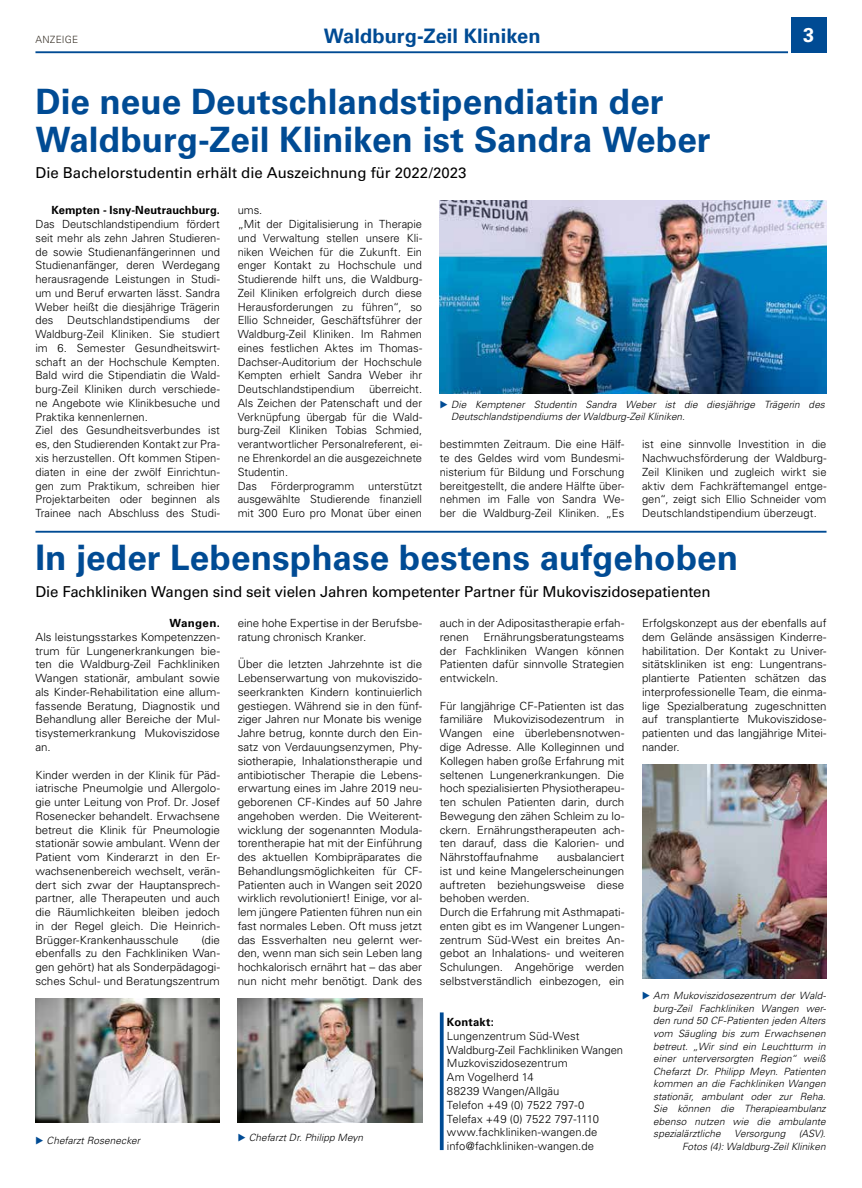
<style>
.page{position:relative;width:862px;height:1188px;background:#fff}
.page>*{position:absolute;margin:0;border:0;box-sizing:border-box;transform-origin:0 0}
.t1{font:700 35px/37.5px "Univers LT Std";color:#004b94}
.t2{font:700 20px "Univers Com 65";letter-spacing:.005em;color:#004b94}
.t3{font:700 20px "Univers LT Std";color:#fff}
.t4{font:15px "Univers LT Std";letter-spacing:-.01em;color:#000}
.t5{font:300 11.25px/13.8px "Univers LT Std";color:#000;text-align:justify}
.t6{font:700 11.25px "Univers LT Std";letter-spacing:.01em;color:#000}
.t7{font:italic 300 10px/12.5px "Univers LT Std";letter-spacing:.01em;color:#000}
.t8{font:300 10px "Univers LT Std";letter-spacing:.015em;color:#3b342b}
</style>
<div class="page">
<div style="left:790px;top:18px;width:36px;height:35px;background:#004b94"></div>
<hr style="left:35px;top:51px;width:752px;height:2px;background:#004b94">
<hr style="left:35px;top:530px;width:791px;height:2px;background:#004b94">
<img style="left:439px;top:200px;width:387px;height:193px">
<img style="left:642px;top:764px;width:184px;height:214px">
<svg style="left:439px;top:1012px;width:4px;height:137px"></svg>
<img style="left:35px;top:998px;width:185px;height:124px">
<img style="left:237px;top:998px;width:185px;height:124px">
<p class="t8" style="left:35px;top:33px;width:44px">ANZEIGE</p>
<h2 class="t2" style="left:323px;top:24px;width:218px">Waldburg-Zeil Kliniken</h2>
<h2 class="t3" style="left:802px;top:23px;width:13px">3</h2>
<h1 class="t1" style="left:35px;top:83px;width:676px">Die neue Deutschlandstipendiatin der<br>Waldburg-Zeil Kliniken ist Sandra Weber</h1>
<h3 class="t4" style="left:35px;top:164px;width:432px">Die Bachelorstudentin erhält die Auszeichnung für 2022/2023</h3>
<p class="t5" style="left:237px;top:203px;width:186px;text-align:left">ums.<br>„Mit der Digitalisierung in Therapie und Verwaltung stellen unsere Kli&shy;niken Weichen für die Zukunft. Ein enger Kontakt zu Hochschule und<br>Studierende hilft uns, die Waldburg-<br>Zeil Kliniken erfolgreich durch diese<br>Herausforderungen zu führen“, so<br>Ellio Schneider, Geschäftsführer der<br>Waldburg-Zeil Kliniken. Im Rahmen eines festlichen Aktes im Thomas-<br>Dachser-Auditorium der Hochschule<br>Kempten erhielt Sandra Weber ihr<br>Deutschlandstipendium</p>
<p class="t6" style="left:51px;top:204px;width:170px">Kempten - Isny-Neutrauchburg.</p>
<p class="t5" style="left:35px;top:217px;width:186px;text-align:left">Das Deutschlandstipendium fördert seit mehr als zehn Jahren Studieren&shy;de sowie Studienanfängerinnen und Studienanfänger, deren Werdegang herausragende Leistungen in Studi&shy;um und Beruf erwarten lässt. Sandra Weber heißt die diesjährige Trägerin des Deutschlandstipendiums der Waldburg-Zeil Kliniken. Sie studiert im 6. Semester Gesundheitswirt&shy;schaft an der Hochschule Kempten.<br>Bald wird die Stipendiatin die Wald&shy;burg-Zeil Kliniken durch verschiede&shy;ne Angebote wie Klinikbesuche und Praktika kennenlernen.<br>Ziel des Gesundheitsverbundes ist es, den Studierenden Kontakt zur Pra&shy;xis herzustellen. Oft kommen Stipen&shy;diaten in eine der zwölf Einrichtun&shy;gen zum Praktikum, schreiben hier Projektarbeiten oder beginnen als Trainee nach Abschluss des Studi-</p>
<p class="t5" style="left:237px;top:382px;width:186px;text-align:left;text-indent:131px">überreicht.<br>Als Zeichen der Patenschaft und der<br>Verknüpfung übergab für die Wald&shy;burg-Zeil Kliniken Tobias Schmied, verantwortlicher Personalreferent, ei&shy;ne Ehrenkordel an die ausgezeichnete<br>Studentin.<br>Das Förderprogramm unterstützt ausgewählte Studierende finanziell mit 300 Euro pro Monat über einen</p>
<p class="t7" style="left:450px;top:398px;width:375px">Die Kemptener Studentin Sandra Weber ist die diesjährige Trägerin des<br>Deutschlandstipendiums der Waldburg-Zeil Kliniken.</p>
<p class="t5" style="left:439px;top:437px;width:186px">bestimmten Zeitraum. Die eine Hälf&shy;te des Geldes wird vom Bundesmi&shy;nisterium für Bildung und Forschung bereitgestellt, die andere Hälfte über&shy;nehmen im Falle von Sandra We&shy;ber die Waldburg-Zeil Kliniken. „Es</p>
<p class="t5" style="left:641px;top:437px;width:186px">ist eine sinnvolle Investition in die Nachwuchsförderung der Waldburg-Zeil Kliniken und zugleich wirkt sie aktiv dem Fachkräftemangel entge&shy;gen“, zeigt sich Ellio Schneider vom Deutschlandstipendium überzeugt.</p>
<h1 class="t1" style="left:35px;top:539px;width:703px">In jeder Lebensphase bestens aufgehoben</h1>
<h3 class="t4" style="left:35px;top:582px;width:676px">Die Fachkliniken Wangen sind seit vielen Jahren kompetenter Partner für Mukoviszidosepatienten</h3>
<p class="t5" style="left:237px;top:616px;width:186px">eine hohe Expertise in der Berufsbe&shy;ratung chronisch Kranker.</p>
<p class="t5" style="left:237px;top:657px;width:186px">Über die letzten Jahrzehnte ist die Lebenserwartung von mukoviszido&shy;seerkrankten Kindern kontinuierlich gestiegen. Während sie in den fünf&shy;ziger Jahren nur Monate bis wenige Jahre betrug, konnte durch den Ein&shy;satz von Verdauungsenzymen, Phy&shy;siotherapie, Inhalationstherapie und antibiotischer Therapie die Lebens&shy;erwartung eines im Jahre 2019 neu&shy;geborenen CF-Kindes auf 50 Jahre angehoben werden. Die Weiterent&shy;wicklung der sogenannten Modula&shy;torentherapie hat mit der Einführung des aktuellen Kombipräparates die Behandlungsmöglichkeiten für CF-Patienten auch in Wangen seit 2020 wirklich revolutioniert! Einige, vor al&shy;lem jüngere Patienten führen nun ein fast normales Leben. Oft muss jetzt das Essverhalten neu gelernt wer&shy;den, wenn man sich sein Leben lang hochkalorisch ernährt hat – das aber nun nicht mehr benötigt. Dank des</p>
<p class="t5" style="left:439px;top:616px;width:186px">auch in der Adipositastherapie erfah&shy;renen</p>
<p class="t5" style="left:641px;top:616px;width:186px">Erfolgskonzept aus der ebenfalls auf dem Gelände ansässigen Kinderre&shy;habilitation. Der Kontakt zu Univer&shy;sitätskliniken ist eng: Lungentrans&shy;plantierte Patienten schätzen das interprofessionelle Team, die einma&shy;lige Spezialberatung zugeschnitten auf transplantierte Mukoviszidose&shy;patienten und das langjährige Mitei&shy;nander.</p>
<p class="t6" style="left:169px;top:616px;width:52px">Wangen.</p>
<p class="t5" style="left:35px;top:630px;width:186px">Als leistungsstarkes Kompetenzzen&shy;trum für Lungenerkrankungen bie&shy;ten die Waldburg-Zeil Fachkliniken Wangen stationär, ambulant sowie als Kinder-Rehabilitation eine allum&shy;fassende Beratung, Diagnostik und Behandlung aller Bereiche der Mul&shy;tisystemerkrankung Mukoviszidose an.</p>
<p class="t5" style="left:35px;top:767px;width:186px">Kinder werden in der Klinik für Päd&shy;iatrische Pneumolgie und Allergolo&shy;gie unter Leitung von Prof. Dr. Josef Rosenecker behandelt. Erwachsene betreut die Klinik für Pneumologie stationär sowie ambulant. Wenn der Patient vom Kinderarzt in den Er&shy;wachsenenbereich wechselt, verän&shy;dert sich zwar der Hauptansprech&shy;partner, alle Therapeuten und auch die Räumlichkeiten bleiben jedoch in der Regel gleich. Die Heinrich-Brügger-Krankenhausschule</p>
<p class="t5" style="left:439px;top:630px;width:186px;text-indent:44px">Ernährungsberatungsteams der Fachkliniken Wangen können Patienten dafür sinnvolle Strategien entwickeln.</p>
<p class="t5" style="left:439px;top:698px;width:186px">Für langjährige CF-Patienten ist das familiäre Mukovizisodezentrum in Wangen eine überlebensnotwen&shy;dige Adresse. Alle Kolleginnen und Kollegen haben große Erfahrung mit seltenen Lungenerkrankungen. Die hoch spezialisierten Physiotherapeu&shy;ten schulen Patienten darin, durch Bewegung den zähen Schleim zu lo&shy;ckern. Ernährungstherapeuten ach&shy;ten darauf, dass die Kalorien- und Nährstoffaufnahme</p>
<p class="t5" style="left:439px;top:850px;width:186px;text-align:left;text-indent:117px">ausbalanciert ist und keine Mangelerscheinungen auftreten beziehungsweise diese behoben werden.<br>Durch die Erfahrung mit Asthmapati&shy;enten gibt es im Wangener Lungen&shy;zentrum Süd-West ein breites An&shy;gebot an Inhalations- und weiteren<br>Schulungen. Angehörige werden selbstverständlich einbezogen, ein</p>
<p class="t6" style="left:446px;top:1015px;width:48px">Kontakt:</p>
<p class="t5" style="left:446px;top:1028px;width:177px;text-align:left">Lungenzentrum Süd-West<br>Waldburg-Zeil Fachkliniken Wangen<br>Muzkoviszidosezentrum<br>Am Vogelherd 14<br>88239 Wangen/Allgäu<br>Telefon +49 (0) 7522 797-0<br>Telefax +49 (0) 7522 797-1110 www.fachkliniken-wangen.de info@fachkliniken-wangen.de</p>
<p class="t5" style="left:35px;top:932px;width:186px;text-indent:166px">(die ebenfalls zu den Fachkliniken Wan&shy;gen gehört) hat als Sonderpädagogi&shy;sches Schul- und Beratungszentrum</p>
<p class="t7" style="left:652px;top:989px;width:174px;text-align:justify">Am Mukoviszidosezentrum der Wald&shy;burg-Zeil Fachkliniken Wangen wer&shy;den rund 50 CF-Patienten jeden Alters vom Säugling bis zum Erwachsenen betreut. „Wir sind ein Leuchtturm in einer unterversorgten Region“ weiß Chefarzt Dr. Philipp Meyn. Patienten kommen an die Fachkliniken Wangen stationär, ambulant oder zur Reha.<br>Sie können die Therapieambulanz ebenso nutzen wie die ambulante spezialärztliche</p>
<p class="t7" style="left:681px;top:1126px;width:145px;text-align:right">(ASV).<br>Fotos (4): Waldburg-Zeil Kliniken</p>
<p class="t7" style="left:733px;top:1126px;width:53px">Versorgung</p>
<p class="t7" style="left:47px;top:1133px;width:95px">Chefarzt Rosenecker</p>
<p class="t7" style="left:249px;top:1131px;width:116px">Chefarzt Dr. Philipp Meyn</p>
</div>
